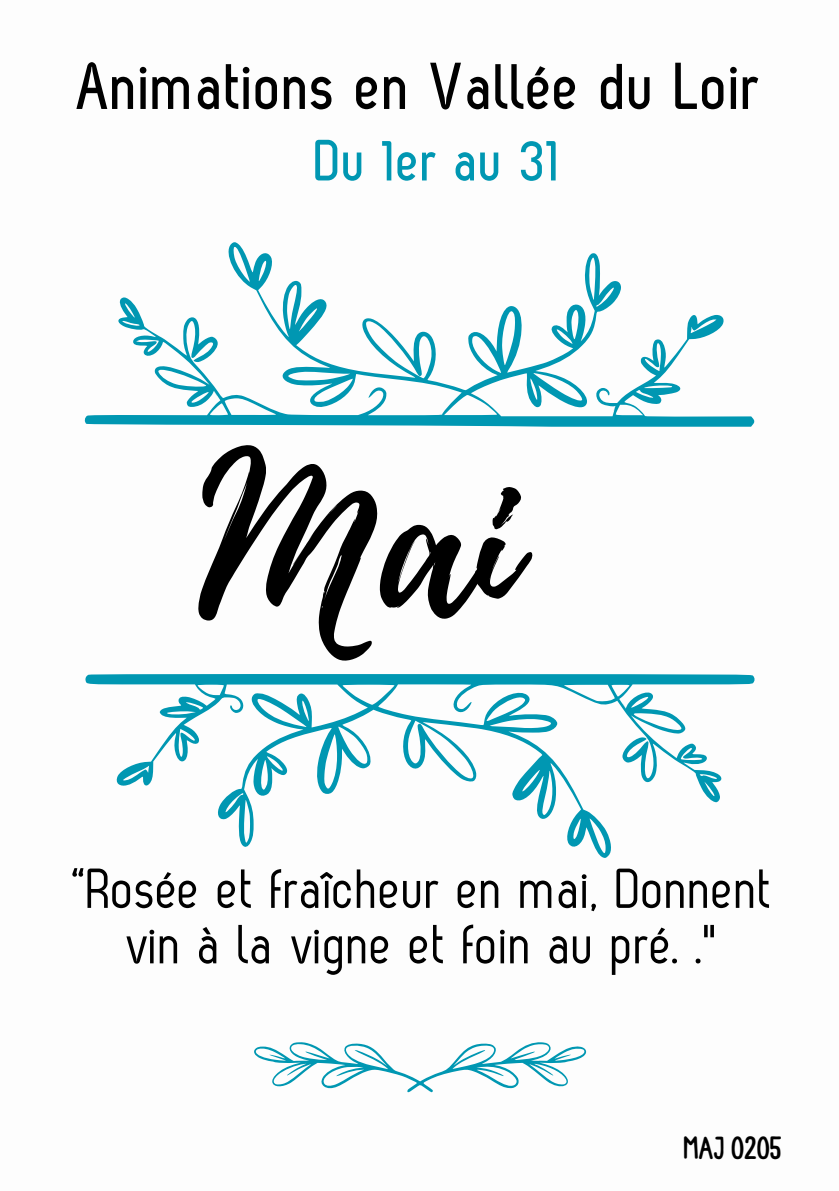
<style>
.page{position:relative;width:839px;height:1191px;background:#fff}
.page>*{position:absolute;margin:0;border:0;box-sizing:border-box;transform-origin:0 0}
.t1{font:217.8px "Playlist Script";color:#000}
.t2{font:700 66.2px "Zag";letter-spacing:.01em;color:#000}
.t3{font:700 58.2px "Zag";letter-spacing:.01em;color:#0097b2}
.t4{font:56.2px/55.4px "Zag";letter-spacing:.01em;color:#000;text-align:center}
.t5{font:34px "Ballpoint";color:#000}
</style>
<div class="page">
<svg style="left:84px;top:242px;width:670px;height:616px"></svg>
<svg style="left:254px;top:1042px;width:332px;height:51px"></svg>
<p class="t2" style="left:77px;top:61px;width:685px">Animations en Vallée du Loir</p>
<h1 class="t3" style="left:315px;top:138px;width:247px">Du 1er au 31</h1>
<h2 class="t1" style="left:198px;top:385px;width:319px">Mai</h2>
<h3 class="t4" style="left:72px;top:864px;width:702px">“Rosée et fraîcheur en mai, Donnent vin à la vigne et foin au pré. ."</h3>
<h4 class="t5" style="left:683px;top:1132px;width:100px">MAJ 0205</h4>
</div>
